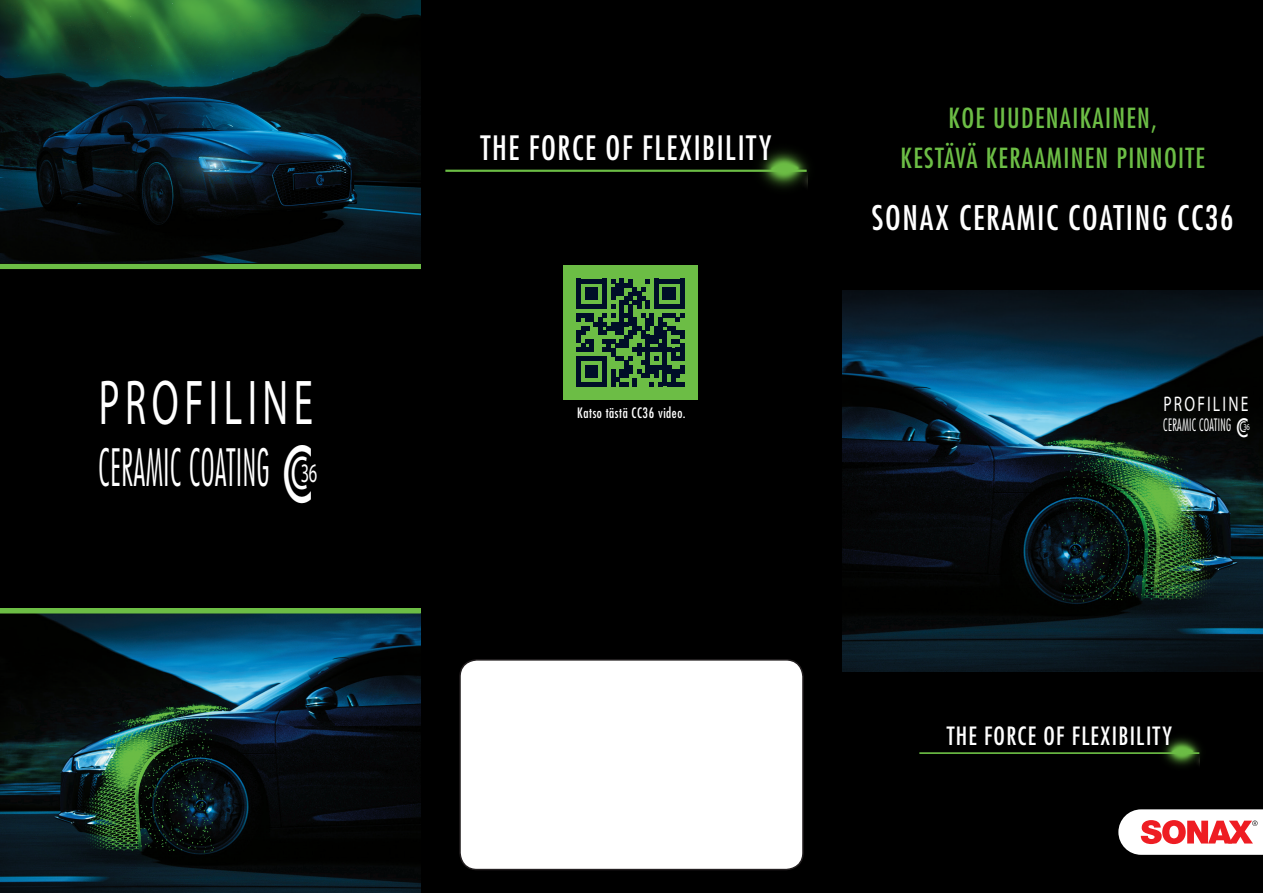
<style>
.page{position:relative;width:1263px;height:893px;background:#000}
.page>*{position:absolute;margin:0;border:0;box-sizing:border-box;transform-origin:0 0}
.t1{font:500 74.1px "Futura Std";color:#fff;scale:.62 1}
.t2{font:63.75px "Myriad Pro";letter-spacing:.14em;color:#fff;scale:.62 1}
.t3{font:300 condensed 50.1px "Futura Std";letter-spacing:.02em;color:#fff;scale:.62 1}
.t4{font:condensed 33px "Futura Std";letter-spacing:.05em;color:#fff}
.t5{font:condensed 32.7px "Futura Std";letter-spacing:.05em;color:#fff;scale:.96 1}
.t6{font:condensed 27px/40.3px "Futura Std";letter-spacing:.05em;color:#6cbd45;text-align:center}
.t7{font:condensed 24.45px "Futura Std";letter-spacing:.05em;color:#fff}
.t8{font:21.15px "Myriad Pro";letter-spacing:.14em;color:#fff;scale:.73 1}
.t9{font:300 condensed 16.65px "Futura Std";letter-spacing:.02em;color:#fff;scale:.73 1}
.t10{font:condensed 13.95px "Futura Std";letter-spacing:.04em;color:#fff;scale:.96 1}
.s1{font-family:"Myriad Pro";font-weight:400;font-stretch:normal;font-size:26.85px}
.s2{font-weight:500;font-stretch:normal;font-size:24.6px}
.s3{font-family:"Myriad Pro";font-weight:400;font-stretch:normal;font-size:15.75px}
.s4{font-family:"Myriad Pro";font-weight:400;font-stretch:normal;font-size:8.85px}
</style>
<div class="page">
<div style="left:444px;top:133px;width:374px;height:70px;background:#000"></div>
<hr style="left:445px;top:170px;width:362px;height:2px;background:#6cbd45">
<img style="left:685px;top:147px;width:122px;height:56px">
<img style="left:849px;top:291px;width:414px;height:381px">
<div style="left:460px;top:660px;width:343px;height:209px;background:#fff;border-radius:17px"></div>
<div style="left:459px;top:659px;width:345px;height:211px;border:2px solid #231f20;border-radius:17px"></div>
<div style="left:564px;top:265px;width:134px;height:134px;background:#6cbd45"></div>
<svg style="left:577px;top:279px;width:107px;height:107px"></svg>
<img style="left:0;top:0;width:420px;height:263px">
<img style="left:0;top:614px;width:421px;height:279px">
<div style="left:0;top:264px;width:420px;height:5px;background:#6cbd45"></div>
<hr style="left:0;top:609px;width:420px;height:4px;background:#6cbd45">
<svg style="left:1118px;top:809px;width:145px;height:46px"></svg>
<div style="left:918px;top:725px;width:290px;height:52px;background:#000"></div>
<hr style="left:919px;top:752px;width:280px;height:2px;background:#6cbd45">
<img style="left:1105px;top:735px;width:94px;height:42px">
<h2 class="t2" style="left:99px;top:363px;width:347px">PROFILINE</h2>
<h1 class="t1" style="left:283px;top:429px;width:50px">C<sup>C</sup></h1>
<h3 class="t3" style="left:99px;top:438px;width:354px">CERAMIC COATING <span class="s1">36</span></h3>
<p class="t5" style="left:481px;top:128px;width:304px">THE FORCE OF FLEXIBILITY</p>
<p class="t10" style="left:577px;top:405px;width:114px">Katso tästä CC36 video.</p>
<p class="t6" style="left:900px;top:98px;width:306px">KOE UUDENAIKAINEN,<br>KESTÄVÄ KERAAMINEN PINNOITE</p>
<p class="t4" style="left:872px;top:198px;width:363px">SONAX CERAMIC COATING CC36</p>
<p class="t8" style="left:1163px;top:390px;width:118px">PROFILINE</p>
<p class="t9" style="left:1163px;top:415px;width:120px">CERAMIC COATING <span class="s2">C</span><span class="s3">C</span><span class="s4">36</span></p>
<p class="t7" style="left:947px;top:721px;width:227px">THE FORCE OF FLEXIBILITY</p>
</div>
